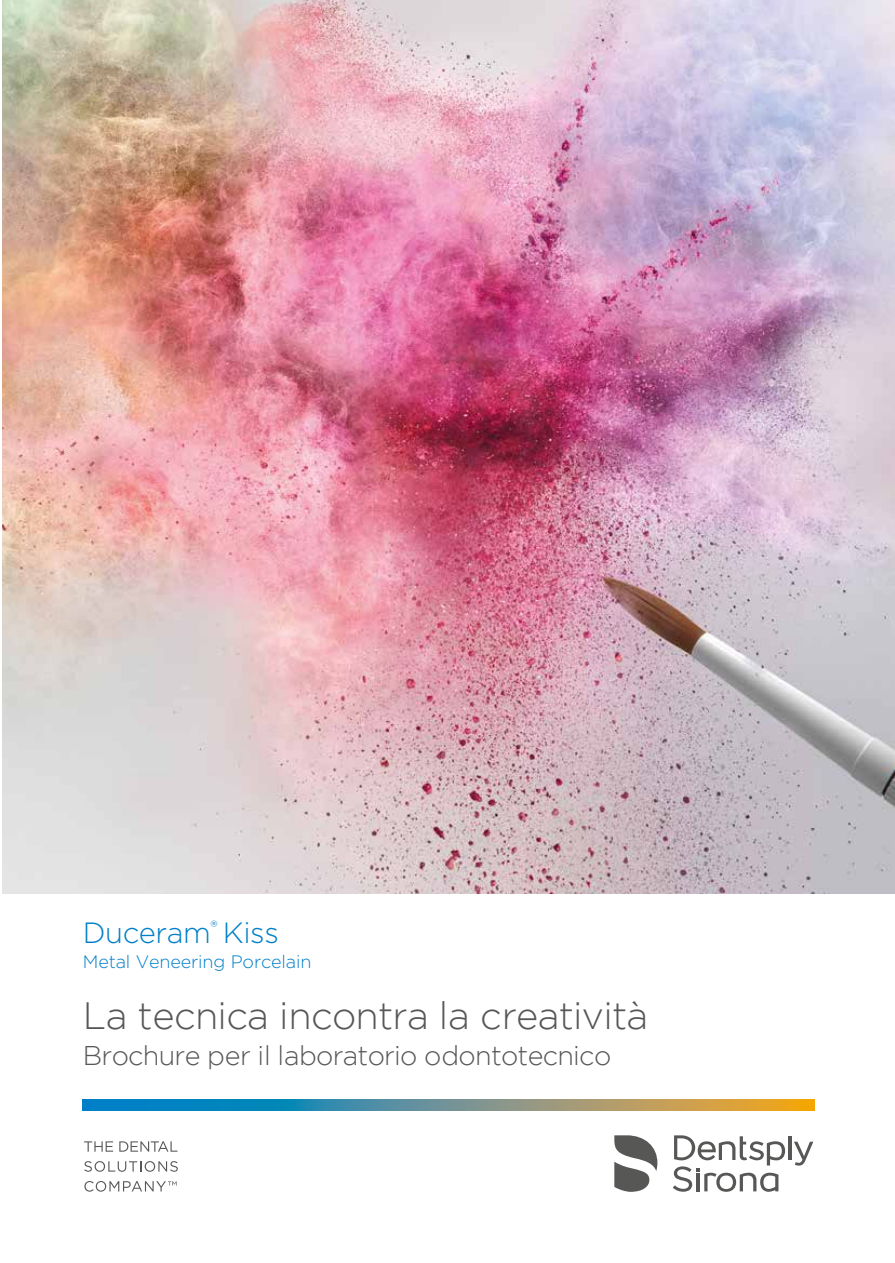
<style>
.page{position:relative;width:895px;height:1263px;background:#fff}
.page>*{position:absolute;margin:0;border:0;box-sizing:border-box;transform-origin:0 0}
.t1{font:300 37.95px "Gotham";letter-spacing:-.02em;color:#575756}
.t2{font:300 29.25px "Gotham";letter-spacing:-.015em;color:#007fc8}
.t3{font:300 27px "Gotham";letter-spacing:-.025em;color:#575756}
.t4{font:300 18px "Gotham";letter-spacing:-.01em;color:#007fc8}
</style>
<div class="page">
<img style="left:2px;top:0;width:893px;height:893px">
<svg style="left:83px;top:1100px;width:731px;height:10px;background:#6b9289"></svg>
<hr style="left:788px;top:1136px;width:3px;height:24px;background:#575756">
<svg style="left:794px;top:1142px;width:19px;height:23px"></svg>
<svg style="left:673px;top:1135px;width:112px;height:57px"></svg>
<svg style="left:614px;top:1135px;width:43px;height:57px"></svg>
<svg style="left:84px;top:1141px;width:29px;height:11px"></svg>
<svg style="left:119px;top:1141px;width:58px;height:11px"></svg>
<svg style="left:84px;top:1161px;width:94px;height:11px"></svg>
<svg style="left:84px;top:1181px;width:93px;height:11px"></svg>
<p class="t2" style="left:83px;top:914px;width:197px">Duceram<sup>®</sup> Kiss</p>
<p class="t4" style="left:83px;top:950px;width:230px">Metal Veneering Porcelain</p>
<h1 class="t1" style="left:83px;top:995px;width:567px">La tecnica incontra la creatività</h1>
<p class="t3" style="left:83px;top:1041px;width:530px">Brochure per il laboratorio odontotecnico</p>
</div>
